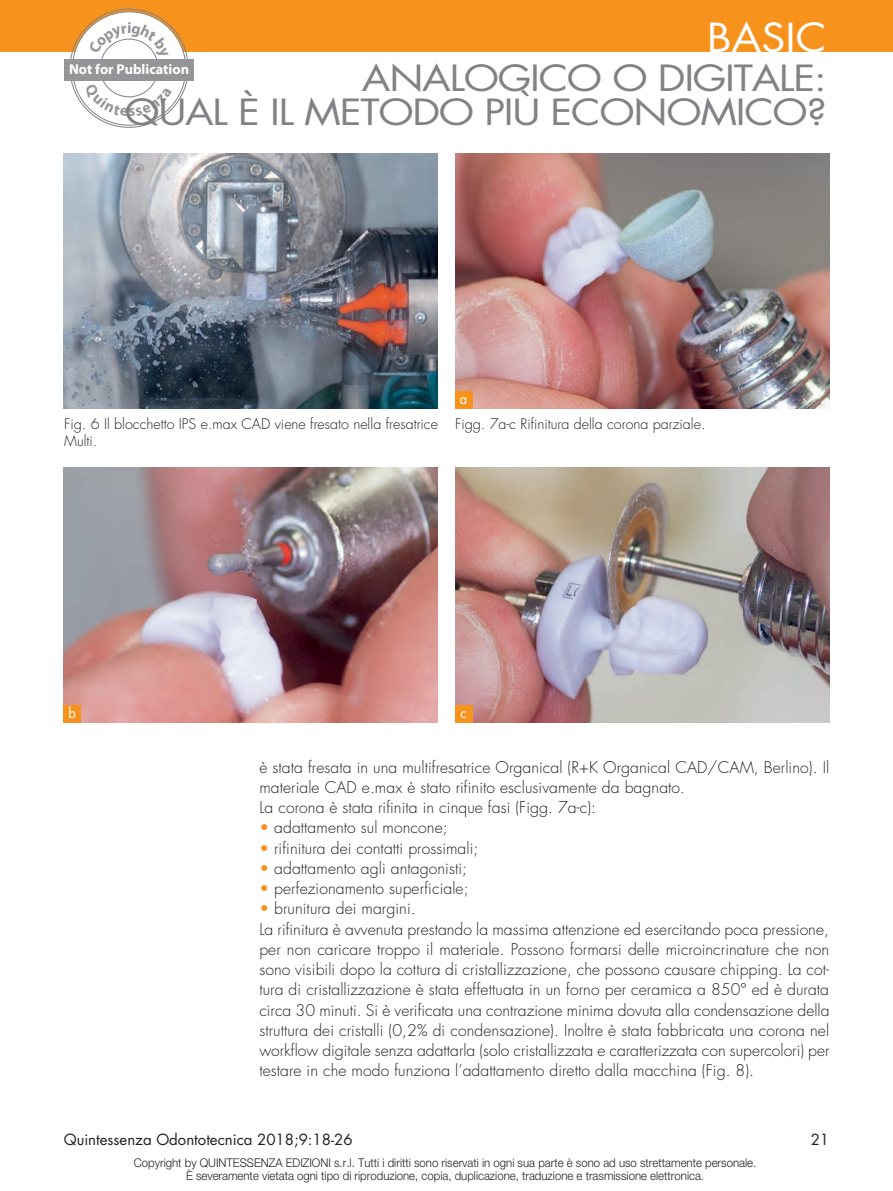
<style>
.page{position:relative;width:893px;height:1191px;background:#fff}
.page>*{position:absolute;margin:0;border:0;box-sizing:border-box;transform-origin:0 0}
.t1{font:39px "Futura Std";color:#fff;scale:1.1 1}
.t2{font:35.1px/34.5px "Futura Std";letter-spacing:-.03em;color:#808285;text-align:right;scale:1.17 1}
.t3{font:300 15.75px/20.2px "Futura Std";letter-spacing:.005em;color:#231f20}
.t4{font:15px "Futura Std";color:#231f20}
.t5{font:300 14.25px/17.2px "Futura Std";color:#231f20}
.t6{font:700 14.25px "Myriad Pro";color:#fff}
.t7{font:14.25px "Futura Std";color:#fff;scale:.9 1}
.t8{font:300 12px/13.5px "Helvetica Neue LT Std";color:#231f20;text-align:center;scale:.95 1}
.s1{color:#f7931d}
</style>
<div class="page">
<div style="left:0;top:0;width:893px;height:52px;background:#f7931d"></div>
<div style="left:72px;top:12px;width:114px;height:113px;background:#fff;border-radius:50%"></div>
<div style="left:64px;top:59px;width:130px;height:22px;background:#939598"></div>
<img style="left:64px;top:153px;width:374px;height:255px">
<img style="left:64px;top:467px;width:374px;height:256px">
<img style="left:455px;top:153px;width:374px;height:255px">
<img style="left:455px;top:467px;width:374px;height:256px">
<div style="left:64px;top:706px;width:17px;height:17px;background:#f7931d"></div>
<div style="left:455px;top:706px;width:17px;height:17px;background:#f7931d"></div>
<div style="left:455px;top:391px;width:17px;height:17px;background:#f7931d"></div>
<svg style="left:83px;top:83px;width:89px;height:33px"></svg>
<svg style="left:88px;top:22px;width:81px;height:37px"></svg>
<h1 class="t1" style="left:707px;top:13px;width:110px">BASIC</h1>
<h2 class="t2" style="left:124px;top:61px;width:602px">ANALOGICO O DIGITALE:<br>QUAL È IL METODO PIÙ ECONOMICO?</h2>
<p class="t6" style="left:69px;top:60px;width:121px">Not for Publication</p>
<p class="t7" style="left:460px;top:389px;width:10px">a</p>
<p class="t5" style="left:64px;top:415px;width:375px">Fig. 6 Il blocchetto IPS e.max CAD viene fresato nella fresatrice<br>Multi.</p>
<p class="t5" style="left:455px;top:415px;width:252px">Figg. 7a-c Rifinitura della corona parziale.</p>
<p class="t7" style="left:69px;top:704px;width:10px">b</p>
<p class="t7" style="left:460px;top:704px;width:8px">c</p>
<p class="t3" style="left:259px;top:757px;width:571px">è stata fresata in una multifresatrice Organical (R+K Organical CAD/CAM, Berlino). Il materiale CAD e.max è stato rifinito esclusivamente da bagnato.<br>La corona è stata rifinita in cinque fasi (Figg. 7a-c):</p>
<p class="t3" style="left:259px;top:818px;width:190px"><span class="s1">•</span> adattamento sul moncone;</p>
<p class="t3" style="left:259px;top:838px;width:221px"><span class="s1">•</span> rifinitura dei contatti prossimali;</p>
<p class="t3" style="left:259px;top:858px;width:209px"><span class="s1">•</span> adattamento agli antagonisti;</p>
<p class="t3" style="left:259px;top:878px;width:211px"><span class="s1">•</span> perfezionamento superficiale;</p>
<p class="t3" style="left:259px;top:899px;width:572px"><span class="s1">•</span> brunitura dei margini.<br>La rifinitura è avvenuta prestando la massima attenzione ed esercitando poca pressione, per non caricare troppo il materiale. Possono formarsi delle microincrinature che non sono visibili dopo la cottura di cristallizzazione, che possono causare chipping. La cot&shy;tura di cristallizzazione è stata effettuata in un forno per ceramica a 850° ed è durata circa 30 minuti. Si è verificata una contrazione minima dovuta alla condensazione della struttura dei cristalli (0,2% di condensazione). Inoltre è stata fabbricata una corona nel workflow digitale senza adattarla (solo cristallizzata e caratterizzata con supercolori) per testare in che modo funziona l’adattamento diretto dalla macchina (Fig. 8).</p>
<p class="t4" style="left:64px;top:1129px;width:290px">Quintessenza Odontotecnica 2018;9:18-26</p>
<p class="t4" style="left:811px;top:1129px;width:20px">21</p>
<p class="t8" style="left:134px;top:1155px;width:657px">Copyright by QUINTESSENZA EDIZIONI s.r.l. Tutti i diritti sono riservati in ogni sua parte è sono ad uso strettamente personale.<br>È severamente vietata ogni tipo di riproduzione, copia, duplicazione, traduzione e trasmissione elettronica.</p>
</div>
